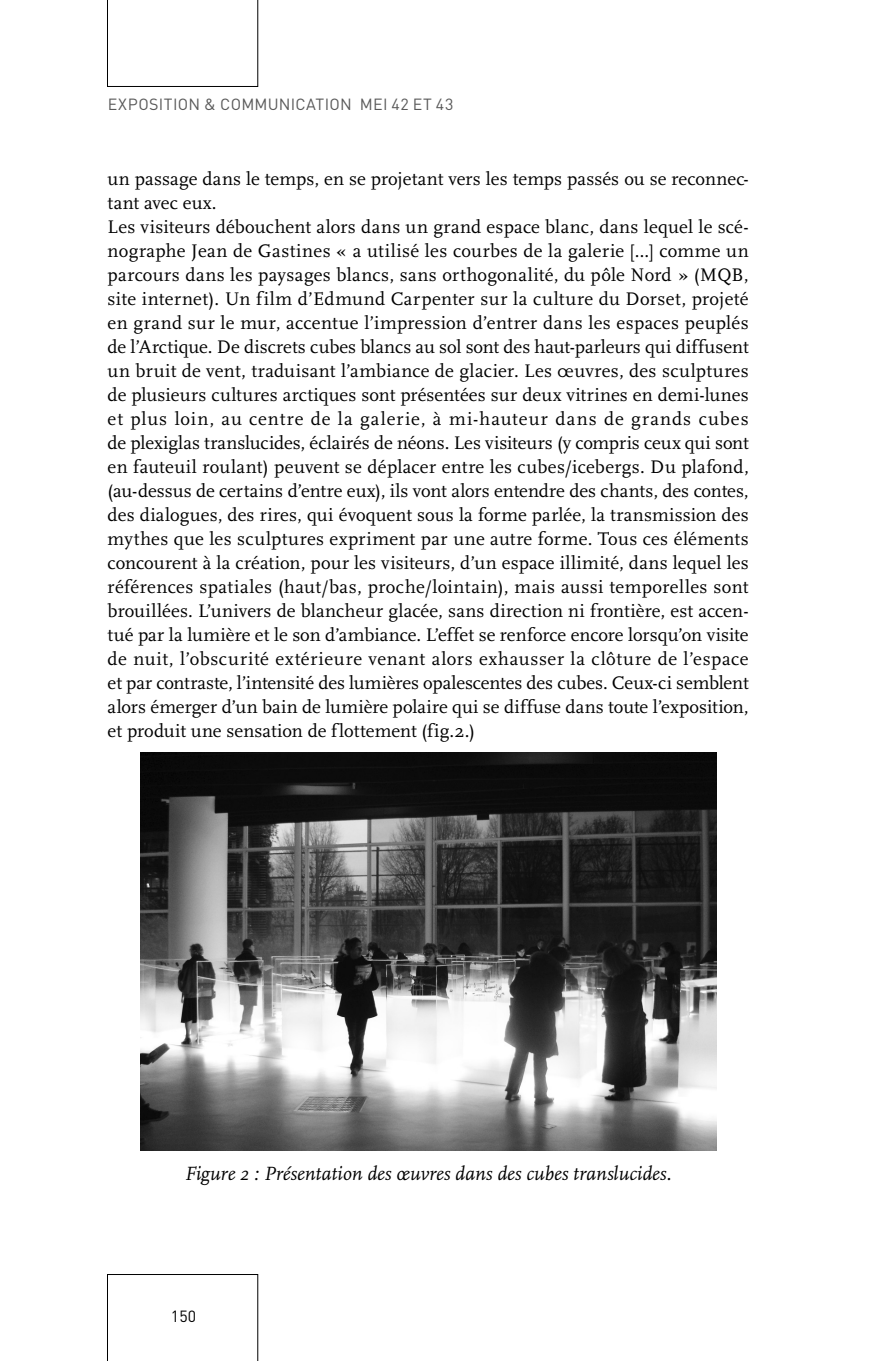
<style>
.page{position:relative;width:879px;height:1361px;background:#fff}
.page>*{position:absolute;margin:0;border:0;box-sizing:border-box;transform-origin:0 0}
.t1{font:italic 20px "Scala";color:#000}
.t2{font:19px/24px "Scala";letter-spacing:.01em;color:#000}
.t3{font:16px "DIN";letter-spacing:.02em;color:#595959}
.t4{font:16px "DIN";color:#000}
</style>
<div class="page">
<svg style="left:107px;top:0;width:151px;height:87px"></svg>
<svg style="left:107px;top:1274px;width:151px;height:87px"></svg>
<img style="left:140px;top:753px;width:576px;height:397px">
<p class="t3" style="left:108px;top:94px;width:347px">EXPOSITION &amp; COMMUNICATION MEI 42 ET 43</p>
<p class="t2" style="left:108px;top:167px;width:642px">un passage dans le temps, en se projetant vers les temps passés ou se reconnec&shy;tant avec eux.<br>Les visiteurs débouchent alors dans un grand espace blanc, dans lequel le scé&shy;nographe Jean de Gastines « a utilisé les courbes de la galerie […] comme un parcours dans les paysages blancs, sans orthogonalité, du pôle Nord » (MQB, site internet). Un film d’Edmund Carpenter sur la culture du Dorset, projeté en grand sur le mur, accentue l’impression d’entrer dans les espaces peuplés de l’Arctique. De discrets cubes blancs au sol sont des haut-parleurs qui diffusent un bruit de vent, traduisant l’ambiance de glacier. Les œuvres, des sculptures de plusieurs cultures arctiques sont présentées sur deux vitrines en demi-lunes et plus loin, au centre de la galerie, à mi-hauteur dans de grands cubes de plexiglas translucides, éclairés de néons. Les visiteurs (y compris ceux qui sont en fauteuil roulant) peuvent se déplacer entre les cubes/icebergs. Du plafond, (au-dessus de certains d’entre eux), ils vont alors entendre des chants, des contes, des dialogues, des rires, qui évoquent sous la forme parlée, la transmission des mythes que les sculptures expriment par une autre forme. Tous ces éléments concourent à la création, pour les visiteurs, d’un espace illimité, dans lequel les références spatiales (haut/bas, proche/lointain), mais aussi temporelles sont brouillées. L’univers de blancheur glacée, sans direction ni frontière, est accen&shy;tué par la lumière et le son d’ambiance. L’effet se renforce encore lorsqu’on visite de nuit, l’obscurité extérieure venant alors exhausser la clôture de l’espace et par contraste, l’intensité des lumières opalescentes des cubes. Ceux-ci semblent alors émerger d’un bain de lumière polaire qui se diffuse dans toute l’exposition, et produit une sensation de flottement (fig.2.)</p>
<p class="t1" style="left:185px;top:1163px;width:488px">Figure 2 : Présentation des œuvres dans des cubes translucides.</p>
<p class="t4" style="left:171px;top:1305px;width:27px">150</p>
</div>
